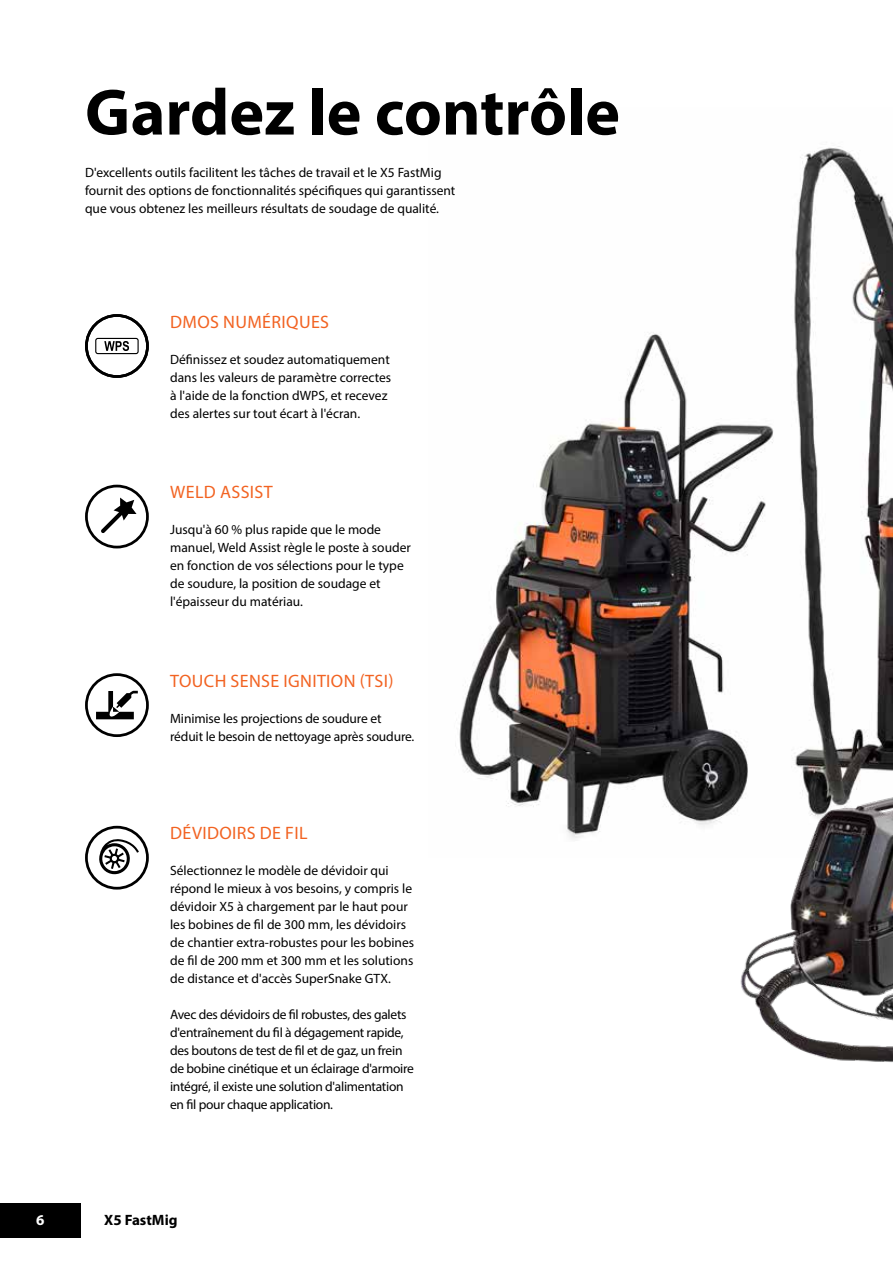
<style>
.page{position:relative;width:893px;height:1263px;background:#fff}
.page>*{position:absolute;margin:0;border:0;box-sizing:border-box;transform-origin:0 0}
.t1{font:700 66px "Myriad Pro";color:#000}
.t2{font:18px "Myriad Pro";letter-spacing:.02em;color:#f26322}
.t3{font:700 15px "Myriad Pro";color:#000}
.t4{font:700 15px "Myriad Pro";color:#fff}
.t5{font:13.5px/18px "Myriad Pro";color:#000}
.t6{font:13.5px/18px "Myriad Pro";letter-spacing:-.02em;color:#000}
</style>
<div class="page">
<div style="left:0;top:1203px;width:81px;height:34px;background:#000"></div>
<img style="left:459px;top:146px;width:434px;height:693px">
<svg style="left:85px;top:314px;width:64px;height:64px"></svg>
<svg style="left:85px;top:485px;width:64px;height:63px"></svg>
<svg style="left:85px;top:673px;width:64px;height:64px"></svg>
<svg style="left:85px;top:826px;width:64px;height:63px"></svg>
<img style="left:724px;top:766px;width:169px;height:296px">
<h1 class="t1" style="left:85px;top:69px;width:536px">Gardez le contrôle</h1>
<p class="t5" style="left:85px;top:163px;width:372px">D'excellents outils facilitent les tâches de travail et le X5 FastMig fournit des options de fonctionnalités spécifiques qui garantissent que vous obtenez les meilleurs résultats de soudage de qualité.</p>
<h2 class="t2" style="left:170px;top:310px;width:160px">DMOS NUMÉRIQUES</h2>
<p class="t5" style="left:170px;top:350px;width:223px">Définissez et soudez automatiquement dans les valeurs de paramètre correctes à l'aide de la fonction dWPS, et recevez des alertes sur tout écart à l'écran.</p>
<h2 class="t2" style="left:170px;top:481px;width:104px">WELD ASSIST</h2>
<p class="t5" style="left:170px;top:520px;width:242px">Jusqu'à 60 % plus rapide que le mode manuel, Weld Assist règle le poste à souder en fonction de vos sélections pour le type de soudure, la position de soudage et l'épaisseur du matériau.</p>
<h2 class="t2" style="left:170px;top:670px;width:225px">TOUCH SENSE IGNITION (TSI)</h2>
<p class="t5" style="left:170px;top:709px;width:246px">Minimise les projections de soudure et réduit le besoin de nettoyage après soudure.</p>
<h2 class="t2" style="left:170px;top:822px;width:139px">DÉVIDOIRS DE FIL</h2>
<p class="t5" style="left:170px;top:861px;width:246px">Sélectionnez le modèle de dévidoir qui répond le mieux à vos besoins, y compris le dévidoir X5 à chargement par le haut pour les bobines de fil de 300 mm, les dévidoirs de chantier extra-robustes pour les bobines de fil de 200 mm et 300 mm et les solutions de distance et d'accès SuperSnake GTX.</p>
<p class="t6" style="left:170px;top:1005px;width:245px">Avec des dévidoirs de fil robustes, des galets d'entraînement du fil à dégagement rapide, des boutons de test de fil et de gaz, un frein de bobine cinétique et un éclairage d'armoire intégré, il existe une solution d'alimentation en fil pour chaque application.</p>
<p class="t4" style="left:36px;top:1210px;width:10px">6</p>
<p class="t3" style="left:104px;top:1210px;width:75px">X5 FastMig</p>
</div>
